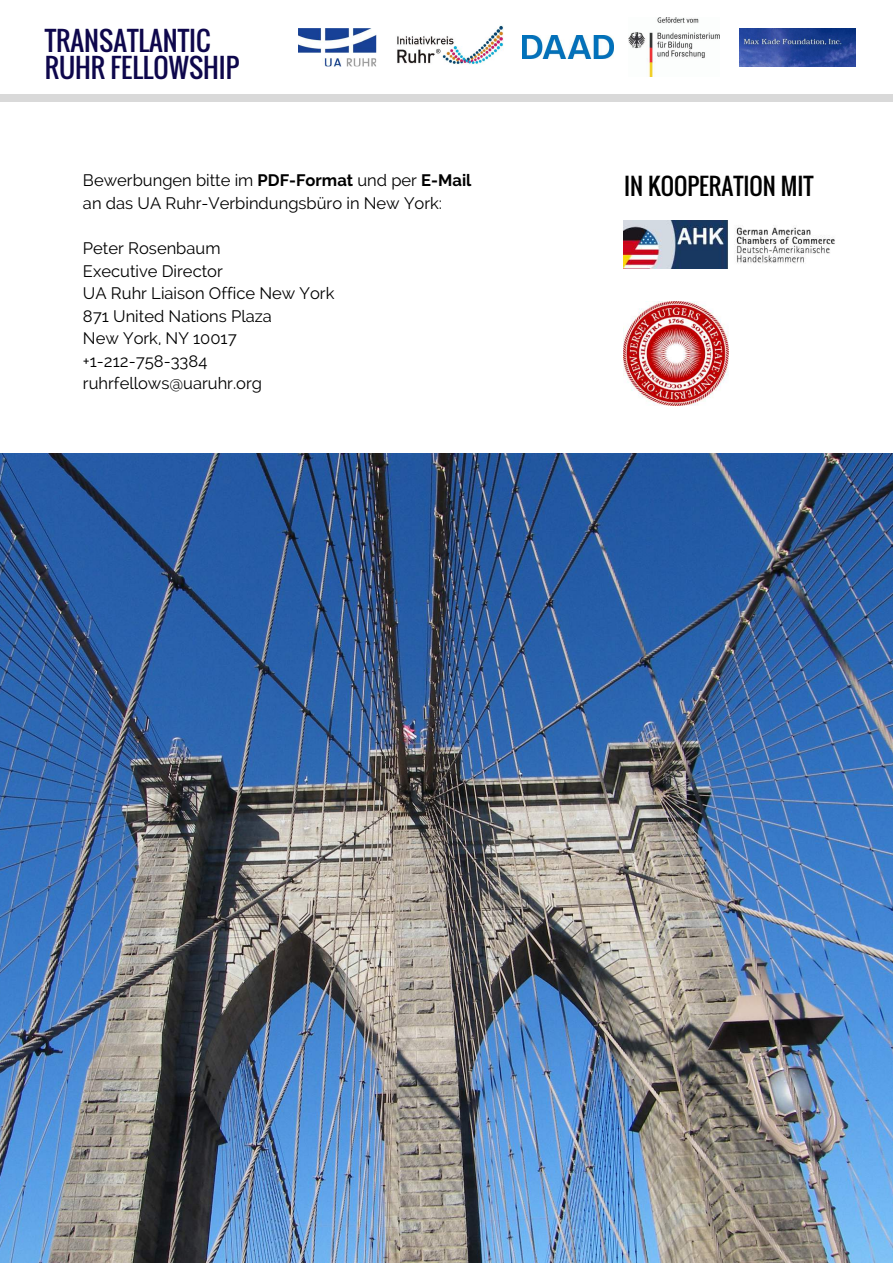
<style>
.page{position:relative;width:893px;height:1263px;background:#fff}
.page>*{position:absolute;margin:0;border:0;box-sizing:border-box;transform-origin:0 0}
.t1{font:26.47px/27px "Oswald";color:#0e074c}
.t2{font:23.17px "Oswald";color:#000}
.t3{font:16.58px/22.5px "Raleway";color:#000}
.s1{font-weight:700}
</style>
<div class="page">
<div style="left:0;top:94px;width:893px;height:8px;background:#d9d9d9"></div>
<img style="left:0;top:453px;width:893px;height:810px">
<img style="left:624px;top:301px;width:105px;height:105px">
<img style="left:624px;top:221px;width:211px;height:47px">
<img style="left:298px;top:28px;width:78px;height:38px">
<img style="left:397px;top:25px;width:107px;height:40px">
<img style="left:523px;top:35px;width:90px;height:24px">
<img style="left:739px;top:29px;width:116px;height:37px">
<img style="left:628px;top:17px;width:91px;height:60px">
<h1 class="t1" style="left:45px;top:27px;width:196px">TRANSATLANTIC<br>RUHR FELLOWSHIP</h1>
<p class="t3" style="left:83px;top:169px;width:390px">Bewerbungen bitte im <span class="s1">PDF-Format</span> und per <span class="s1">E-Mail </span>an das UA Ruhr-Verbindungsbüro in New York:</p>
<p class="t3" style="left:83px;top:237px;width:253px">Peter Rosenbaum<br>Executive Director<br>UA Ruhr Liaison Office New York<br>871 United Nations Plaza<br>New York, NY 10017 +1-212-758-3384 ruhrfellows@uaruhr.org</p>
<h2 class="t2" style="left:624px;top:168px;width:191px">IN KOOPERATION MIT</h2>
</div>
